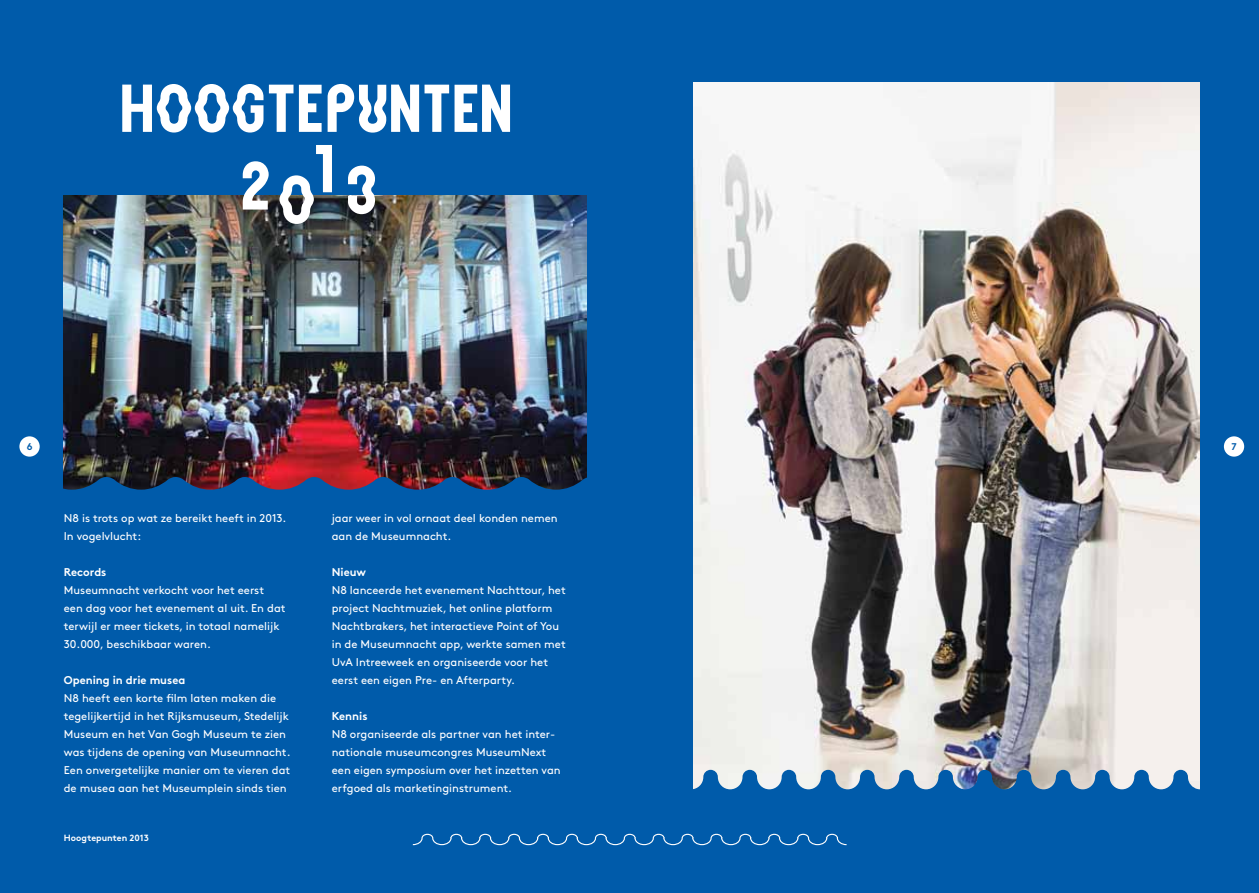
<style>
.page{position:relative;width:1259px;height:893px;background:#005baa}
.page>*{position:absolute;margin:0;border:0;box-sizing:border-box;transform-origin:0 0}
.t1{font:60px/69px "N8";color:#fff}
.t2{font:11.25px/18px "Brown";color:#fff}
.t3{font:700 11.25px "Brown";color:#fff}
.t4{font:700 9.75px "Brown";color:#005baa}
.t5{font:700 9px "Brown";color:#fff}
</style>
<div class="page">
<div style="left:19px;top:436px;width:21px;height:21px;background:#fff;border-radius:50%"></div>
<div style="left:1224px;top:436px;width:20px;height:21px;background:#fff;border-radius:50%"></div>
<svg style="left:412px;top:833px;width:435px;height:13px"></svg>
<img style="left:693px;top:83px;width:506px;height:687px">
<img style="left:64px;top:196px;width:523px;height:281px">
<img style="left:63px;top:477px;width:524px;height:13px">
<svg style="left:693px;top:770px;width:507px;height:20px"></svg>
<h1 class="t1" style="left:240px;top:75px;width:275px;text-indent:-120px">HOOGTEPUNTEN<br>2 1</h1>
<h1 class="t1" style="left:278px;top:161px;width:102px">O 3</h1>
<p class="t4" style="left:27px;top:438px;width:7px">6</p>
<p class="t4" style="left:1231px;top:438px;width:7px">7</p>
<p class="t2" style="left:64px;top:508px;width:224px">N8 is trots op wat ze bereikt heeft in 2013.<br>In vogelvlucht:</p>
<p class="t3" style="left:64px;top:563px;width:44px">Records</p>
<p class="t2" style="left:64px;top:580px;width:223px">Museumnacht verkocht voor het eerst een dag voor het evenement al uit. En dat terwijl er meer tickets, in totaal namelijk 30.000, beschikbaar waren.</p>
<p class="t3" style="left:64px;top:671px;width:123px">Opening in drie musea</p>
<p class="t2" style="left:64px;top:688px;width:228px">N8 heeft een korte film laten maken die tegelijkertijd in het Rijksmuseum, Stedelijk Museum en het Van Gogh Museum te zien was tijdens de opening van Museumnacht.<br>Een onvergetelijke manier om te vieren dat de musea aan het Museumplein sinds tien</p>
<p class="t5" style="left:64px;top:830px;width:87px">Hoogtepunten 2013</p>
<p class="t2" style="left:332px;top:508px;width:227px">jaar weer in vol ornaat deel konden nemen aan de Museumnacht.</p>
<p class="t3" style="left:332px;top:563px;width:36px">Nieuw</p>
<p class="t2" style="left:332px;top:580px;width:235px">N8 lanceerde het evenement Nachttour, het project Nachtmuziek, het online platform Nachtbrakers, het interactieve Point of You in de Museumnacht app, werkte samen met UvA Intreeweek en organiseerde voor het eerst een eigen Pre- en Afterparty.</p>
<p class="t3" style="left:332px;top:707px;width:37px">Kennis</p>
<p class="t2" style="left:332px;top:724px;width:230px">N8 organiseerde als partner van het inter&shy;nationale museumcongres MuseumNext een eigen symposium over het inzetten van erfgoed als marketinginstrument.</p>
</div>
